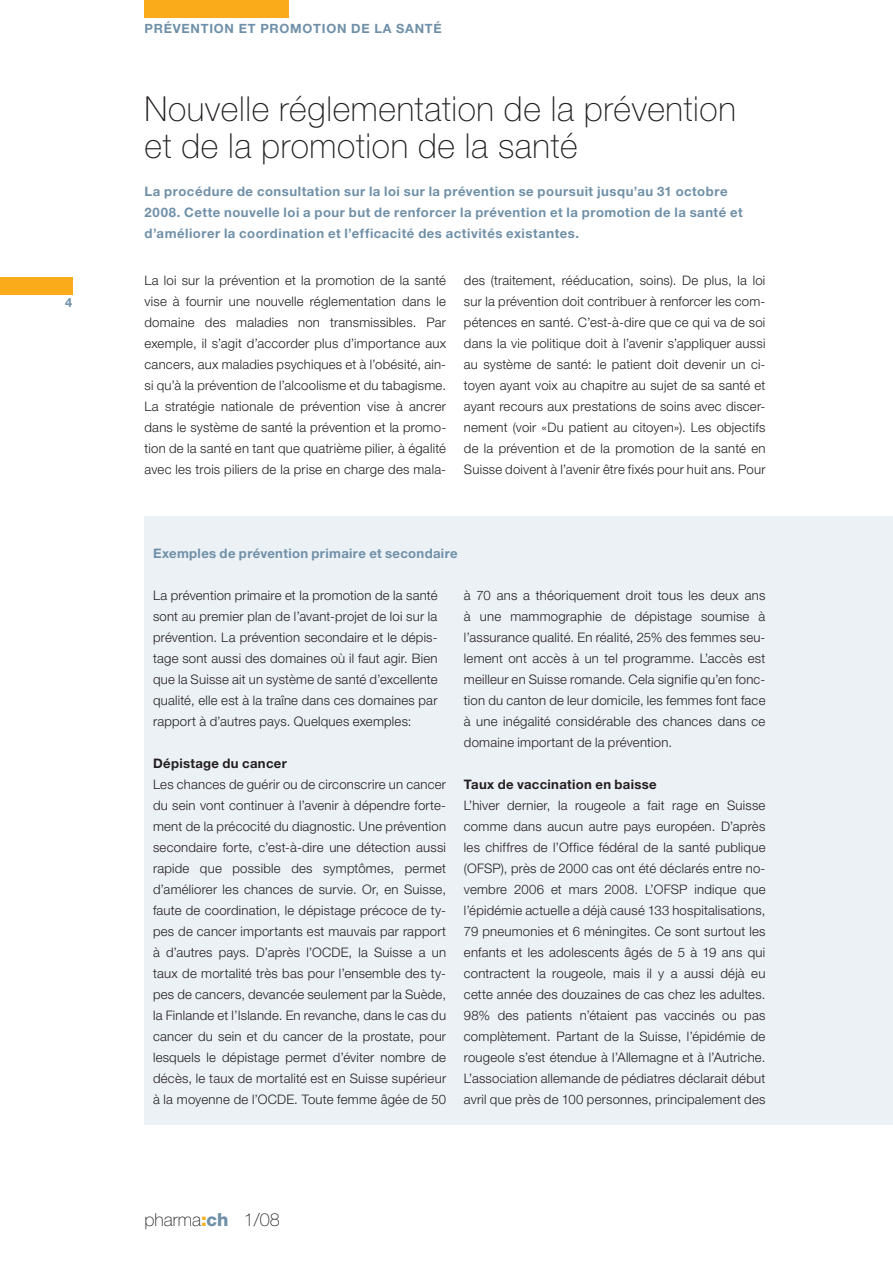
<style>
.page{position:relative;width:893px;height:1263px;background:#fff}
.page>*{position:absolute;margin:0;border:0;box-sizing:border-box;transform-origin:0 0}
.t1{font:100 34.5px/37.5px "Helvetica Neue";letter-spacing:.02em;color:#231f20}
.t2{font:100 18px "Helvetica Neue";color:#231f20}
.t3{font:300 13.2px/21px "Helvetica Neue";letter-spacing:.015em;color:#231f20;text-align:justify}
.t4{font:700 13.2px/21px "Helvetica Neue";letter-spacing:.04em;color:#6f90a8}
.t5{font:700 13.2px "Helvetica Neue";letter-spacing:.025em;color:#231f20}
.t6{font:700 12.75px "Helvetica Neue";letter-spacing:.06em;color:#6f90a8}
.s1{font-weight:800;color:#faab1a}
.s2{font-weight:800;color:#6f90a8}
</style>
<div class="page">
<div style="left:0;top:277px;width:72px;height:17px;background:#faab1a"></div>
<div style="left:145px;top:0;width:144px;height:17px;background:#faab1a"></div>
<div style="left:145px;top:516px;width:748px;height:609px;background:#ecf1f5"></div>
<p class="t6" style="left:65px;top:298px;width:9px">4</p>
<p class="t6" style="left:145px;top:23px;width:299px">PRÉVENTION ET PROMOTION DE LA SANTÉ</p>
<h1 class="t1" style="left:145px;top:93px;width:593px">Nouvelle réglementation de la prévention et de la promotion de la santé</h1>
<p class="t4" style="left:145px;top:182px;width:600px">La procédure de consultation sur la loi sur la prévention se poursuit jusqu’au 31 octobre<br>2008. Cette nouvelle loi a pour but de renforcer la prévention et la promotion de la santé et d’améliorer la coordination et l’efficacité des activités existantes.</p>
<p class="t3" style="left:145px;top:271px;width:303px">La loi sur la prévention et la promotion de la santé vise à fournir une nouvelle réglementation dans le domaine des maladies non transmissibles. Par exemple, il s’agit d’accorder plus d’importance aux cancers, aux maladies psychiques et à l’obésité, ain&shy;si qu’à la prévention de l’alcoolisme et du tabagisme.<br>La stratégie nationale de prévention vise à ancrer dans le système de santé la prévention et la promo&shy;tion de la santé en tant que quatrième pilier, à égalité avec les trois piliers de la prise en charge des mala-</p>
<p class="t3" style="left:464px;top:271px;width:303px">des (traitement, rééducation, soins). De plus, la loi sur la prévention doit contribuer à renforcer les com&shy;pétences en santé. C’est-à-dire que ce qui va de soi dans la vie politique doit à l’avenir s’appliquer aussi au système de santé: le patient doit devenir un ci&shy;toyen ayant voix au chapitre au sujet de sa santé et ayant recours aux prestations de soins avec discer&shy;nement (voir «Du patient au citoyen»). Les objectifs de la prévention et de la promotion de la santé en Suisse doivent à l’avenir être fixés pour huit ans. Pour</p>
<p class="t4" style="left:153px;top:544px;width:306px">Exemples de prévention primaire et secondaire</p>
<p class="t3" style="left:153px;top:586px;width:286px">La prévention primaire et la promotion de la santé sont au premier plan de l’avant-projet de loi sur la prévention. La prévention secondaire et le dépis&shy;tage sont aussi des domaines où il faut agir. Bien que la Suisse ait un système de santé d’excellente qualité, elle est à la traîne dans ces domaines par rapport à d’autres pays. Quelques exemples:</p>
<p class="t5" style="left:153px;top:759px;width:135px">Dépistage du cancer</p>
<p class="t3" style="left:153px;top:775px;width:295px">Les chances de guérir ou de circonscrire un cancer du sein vont continuer à l’avenir à dépendre forte&shy;ment de la précocité du diagnostic. Une prévention secondaire forte, c’est-à-dire une détection aussi rapide que possible des symptômes, permet d’améliorer les chances de survie. Or, en Suisse, faute de coordination, le dépistage précoce de ty&shy;pes de cancer importants est mauvais par rapport à d’autres pays. D’après l’OCDE, la Suisse a un taux de mortalité très bas pour l’ensemble des ty&shy;pes de cancers, devancée seulement par la Suède, la Finlande et l’Islande. En revanche, dans le cas du cancer du sein et du cancer de la prostate, pour lesquels le dépistage permet d’éviter nombre de décès, le taux de mortalité est en Suisse supérieur à la moyenne de l’OCDE. Toute femme âgée de 50</p>
<p class="t3" style="left:464px;top:586px;width:303px">à 70 ans a théoriquement droit tous les deux ans à une mammographie de dépistage soumise à l’assurance qualité. En réalité, 25% des femmes seu&shy;lement ont accès à un tel programme. L’accès est meilleur en Suisse romande. Cela signifie qu’en fonc&shy;tion du canton de leur domicile, les femmes font face à une inégalité considérable des chances dans ce domaine important de la prévention.</p>
<p class="t5" style="left:464px;top:780px;width:194px">Taux de vaccination en baisse</p>
<p class="t3" style="left:464px;top:796px;width:303px">L’hiver dernier, la rougeole a fait rage en Suisse comme dans aucun autre pays européen. D’après les chiffres de l’Office fédéral de la santé publique (OFSP), près de 2000 cas ont été déclarés entre no&shy;vembre 2006 et mars 2008. L’OFSP indique que l’épidémie actuelle a déjà causé 133 hospitalisations, 79 pneumonies et 6 méningites. Ce sont surtout les enfants et les adolescents âgés de 5 à 19 ans qui contractent la rougeole, mais il y a aussi déjà eu cette année des douzaines de cas chez les adultes.<br>98% des patients n’étaient pas vaccinés ou pas complètement. Partant de la Suisse, l’épidémie de rougeole s’est étendue à l’Allemagne et à l’Autriche.<br>L’association allemande de pédiatres déclarait début avril que près de 100 personnes, principalement des</p>
<h2 class="t2" style="left:145px;top:1213px;width:137px">pharma<span class="s1">:</span><span class="s2">ch</span> 1/08</h2>
</div>
